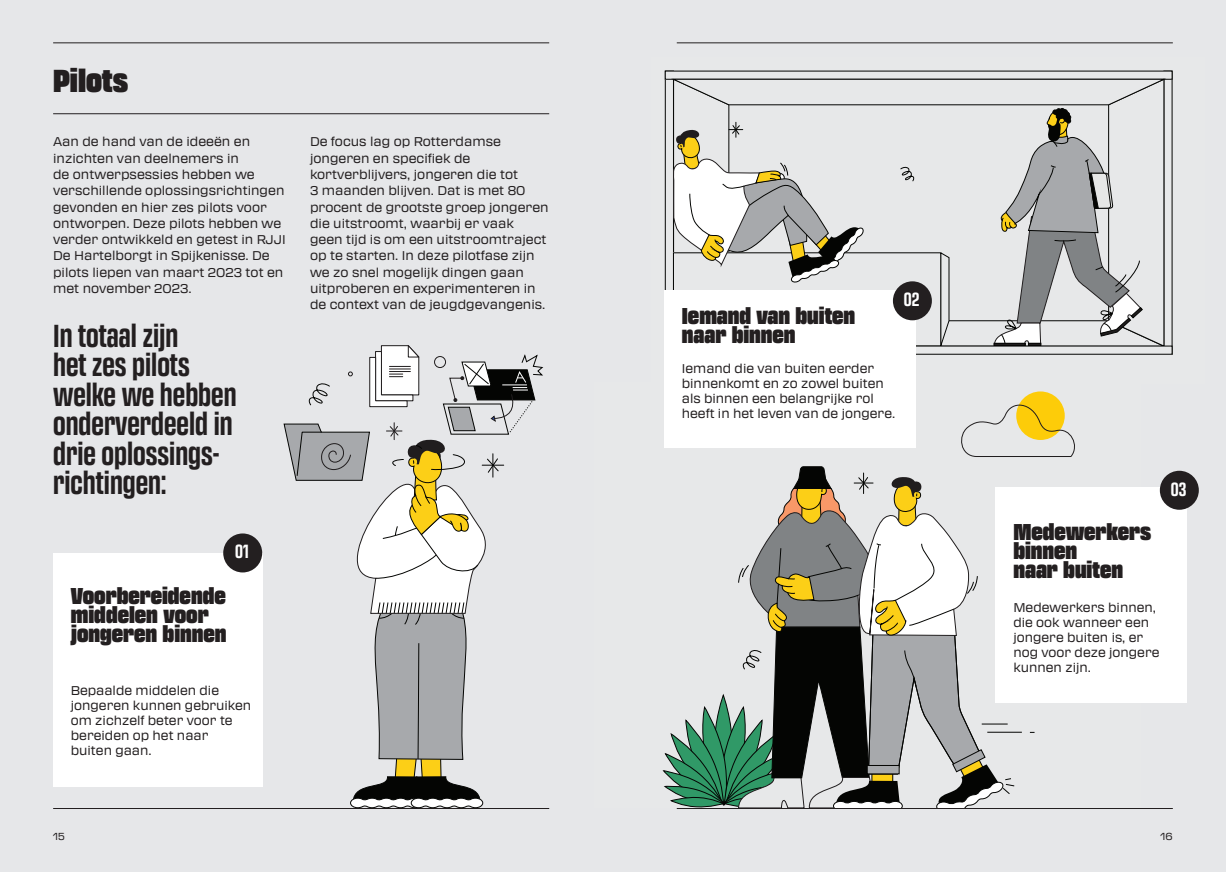
<style>
.page{position:relative;width:1226px;height:872px;background:#e6e7e9}
.page>*{position:absolute;margin:0;border:0;box-sizing:border-box;transform-origin:0 0}
.t1{font:700 condensed 31.25px/29.4px "Transducer";color:#231f20}
.t2{font:900 condensed 31.25px "Transducer";color:#231f20}
.t3{font:900 condensed 22.5px/18.8px "Transducer";color:#231f20}
.t4{font:700 condensed 18.75px "Transducer";color:#fff}
.t5{font:12.5px/16.2px "Transducer";color:#231f20}
.t6{font:10px "Transducer";color:#231f20}
</style>
<div class="page">
<hr style="left:53px;top:43px;width:496px;height:1px;background:#231f20">
<hr style="left:53px;top:808px;width:496px;height:1px;background:#231f20">
<hr style="left:677px;top:43px;width:496px;height:1px;background:#231f20">
<hr style="left:677px;top:808px;width:496px;height:1px;background:#231f20">
<hr style="left:53px;top:113px;width:496px;height:1px;background:#231f20">
<div style="left:53px;top:553px;width:209px;height:234px;background:#fff"></div>
<svg style="left:283px;top:345px;width:260px;height:463px"></svg>
<svg style="left:664px;top:70px;width:509px;height:313px"></svg>
<div style="left:1164px;top:71px;width:8px;height:283px;background:#e7e8e9"></div>
<div style="left:665px;top:71px;width:8px;height:283px;background:#e7e8e9"></div>
<div style="left:665px;top:71px;width:9px;height:283px;border:1px solid #040503"></div>
<div style="left:665px;top:71px;width:507px;height:8px;background:#e7e8e9"></div>
<svg style="left:672px;top:79px;width:494px;height:267px"></svg>
<div style="left:665px;top:346px;width:507px;height:8px;background:#e7e8e9"></div>
<div style="left:1016px;top:391px;width:49px;height:49px;background:#fdcc09;border-radius:50%"></div>
<svg style="left:961px;top:400px;width:114px;height:57px"></svg>
<hr style="left:987px;top:732px;width:35px;height:1px;background:#040503">
<svg style="left:663px;top:466px;width:352px;height:341px"></svg>
<div style="left:664px;top:290px;width:251px;height:158px;background:#fff"></div>
<div style="left:996px;top:487px;width:191px;height:215px;background:#fff"></div>
<div style="left:893px;top:281px;width:39px;height:39px;background:#231f20;border-radius:50%"></div>
<div style="left:1160px;top:471px;width:39px;height:39px;background:#231f20;border-radius:50%"></div>
<div style="left:223px;top:533px;width:39px;height:39px;background:#231f20;border-radius:50%"></div>
<h1 class="t2" style="left:53px;top:56px;width:76px">Pilots</h1>
<p class="t5" style="left:53px;top:133px;width:234px">Aan de hand van de ideeën en inzichten van deelnemers in<br>de ontwerpsessies hebben we verschillende oplossingsrichtingen gevonden en hier zes pilots voor ontworpen. Deze pilots hebben we verder ontwikkeld en getest in RJJI<br>De Hartelborgt in Spijkenisse. De pilots liepen van maart 2023 tot en met november 2023.</p>
<p class="t5" style="left:310px;top:133px;width:240px">De focus lag op Rotterdamse jongeren en specifiek de kortverblijvers, jongeren die tot<br>3 maanden blijven. Dat is met 80 procent de grootste groep jongeren die uitstroomt, waarbij er vaak geen tijd is om een uitstroomtraject op te starten. In deze pilotfase zijn we zo snel mogelijk dingen gaan uitproberen en experimenteren in de context van de jeugdgevangenis.</p>
<h1 class="t1" style="left:53px;top:319px;width:185px">In totaal zijn<br>het zes pilots welke we hebben onderverdeeld in drie oplossings&shy;richtingen:</h1>
<h3 class="t4" style="left:235px;top:538px;width:15px">01</h3>
<h2 class="t3" style="left:71px;top:585px;width:157px">Voorbereidende middelen voor jongeren binnen</h2>
<p class="t5" style="left:71px;top:682px;width:182px;line-height:15px">Bepaalde middelen die jongeren kunnen gebruiken om zichzelf beter voor te bereiden op het naar buiten gaan.</p>
<h2 class="t3" style="left:682px;top:305px;width:175px">Iemand van buiten naar binnen</h2>
<p class="t5" style="left:682px;top:360px;width:215px;line-height:15px">Iemand die van buiten eerder binnenkomt en zo zowel buiten als binnen een belangrijke rol heeft in het leven van de jongere.</p>
<h3 class="t4" style="left:904px;top:286px;width:17px">02</h3>
<h2 class="t3" style="left:1013px;top:521px;width:139px">Medewerkers binnen<br>naar buiten</h2>
<p class="t5" style="left:1013px;top:599px;width:148px;line-height:15px">Medewerkers binnen, die ook wanneer een jongere buiten is, er nog voor deze jongere kunnen zijn.</p>
<h3 class="t4" style="left:1171px;top:476px;width:17px">03</h3>
<p class="t6" style="left:53px;top:829px;width:13px">15</p>
<p class="t6" style="left:1161px;top:829px;width:14px">16</p>
</div>
